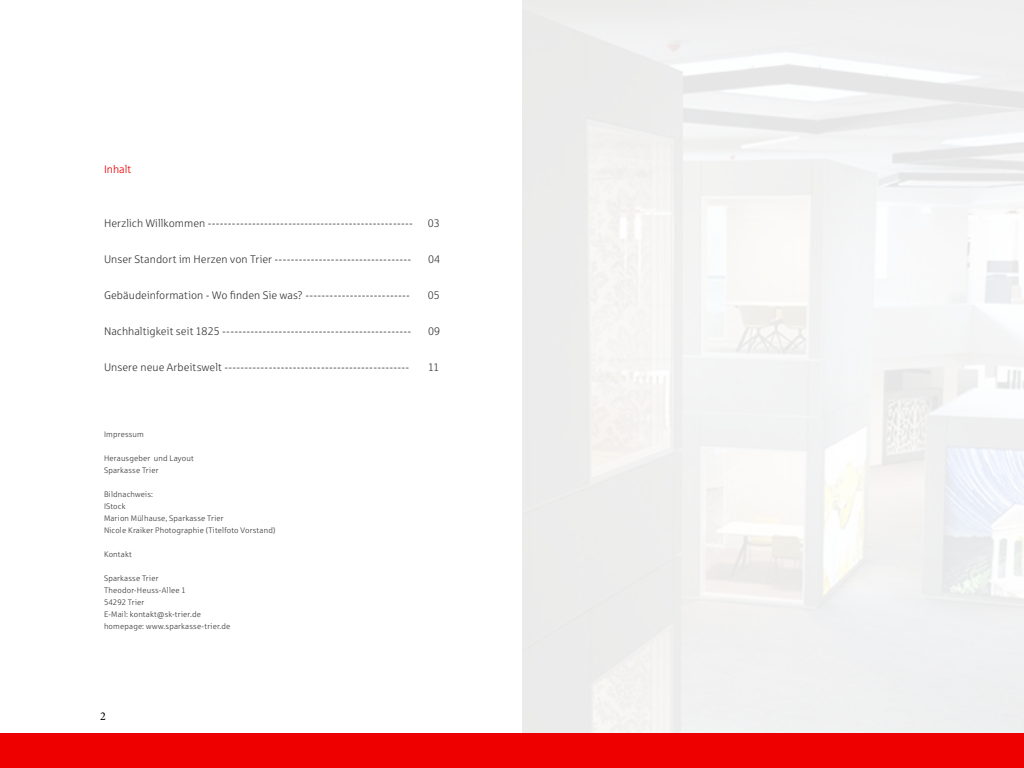
<style>
.page{position:relative;width:1024px;height:768px;background:#fff}
.page>*{position:absolute;margin:0;border:0;box-sizing:border-box;transform-origin:0 0}
.t1{font:12px "Minion Pro";color:#000}
.t2{font:11px "Sparkasse Lt";letter-spacing:.005em;color:#3b3c3b}
.t3{font:11px "Sparkasse Lt";letter-spacing:.005em;color:#e00}
.t4{font:8px "Sparkasse Lt";letter-spacing:.02em;color:#3b3c3b}
</style>
<div class="page">
<div style="left:0;top:733px;width:1024px;height:35px;background:#e00"></div>
<p class="t3" style="left:104px;top:163px;width:29px">Inhalt</p>
<p class="t2" style="left:104px;top:217px;width:310px">Herzlich Willkommen ---------------------------------------------------</p>
<p class="t2" style="left:428px;top:217px;width:13px">03</p>
<p class="t2" style="left:104px;top:253px;width:309px">Unser Standort im Herzen von Trier ----------------------------------</p>
<p class="t2" style="left:428px;top:253px;width:14px">04</p>
<p class="t2" style="left:104px;top:289px;width:307px">Gebäudeinformation - Wo finden Sie was? --------------------------</p>
<p class="t2" style="left:428px;top:289px;width:13px">05</p>
<p class="t2" style="left:104px;top:325px;width:309px">Nachhaltigkeit seit 1825 -----------------------------------------------</p>
<p class="t2" style="left:428px;top:325px;width:14px">09</p>
<p class="t2" style="left:104px;top:361px;width:307px">Unsere neue Arbeitswelt ----------------------------------------------</p>
<p class="t2" style="left:428px;top:361px;width:13px">11</p>
<p class="t4" style="left:104px;top:430px;width:41px">Impressum</p>
<p class="t4" style="left:104px;top:454px;width:91px">Herausgeber und Layout</p>
<p class="t4" style="left:104px;top:466px;width:56px">Sparkasse Trier</p>
<p class="t4" style="left:104px;top:490px;width:51px">Bildnachweis:</p>
<p class="t4" style="left:104px;top:502px;width:23px">IStock</p>
<p class="t4" style="left:104px;top:514px;width:121px">Marion Mülhause, Sparkasse Trier</p>
<p class="t4" style="left:104px;top:526px;width:173px">Nicole Kraiker Photographie (Titelfoto Vorstand)</p>
<p class="t4" style="left:104px;top:550px;width:30px">Kontakt</p>
<p class="t4" style="left:104px;top:574px;width:56px">Sparkasse Trier</p>
<p class="t4" style="left:104px;top:586px;width:83px">Theodor-Heuss-Allee 1</p>
<p class="t4" style="left:104px;top:598px;width:42px">54292 Trier</p>
<p class="t4" style="left:104px;top:610px;width:99px">E-Mail: kontakt@sk-trier.de</p>
<p class="t4" style="left:104px;top:622px;width:128px">homepage: www.sparkasse-trier.de</p>
<p class="t1" style="left:100px;top:708px;width:7px">2</p>
</div>
